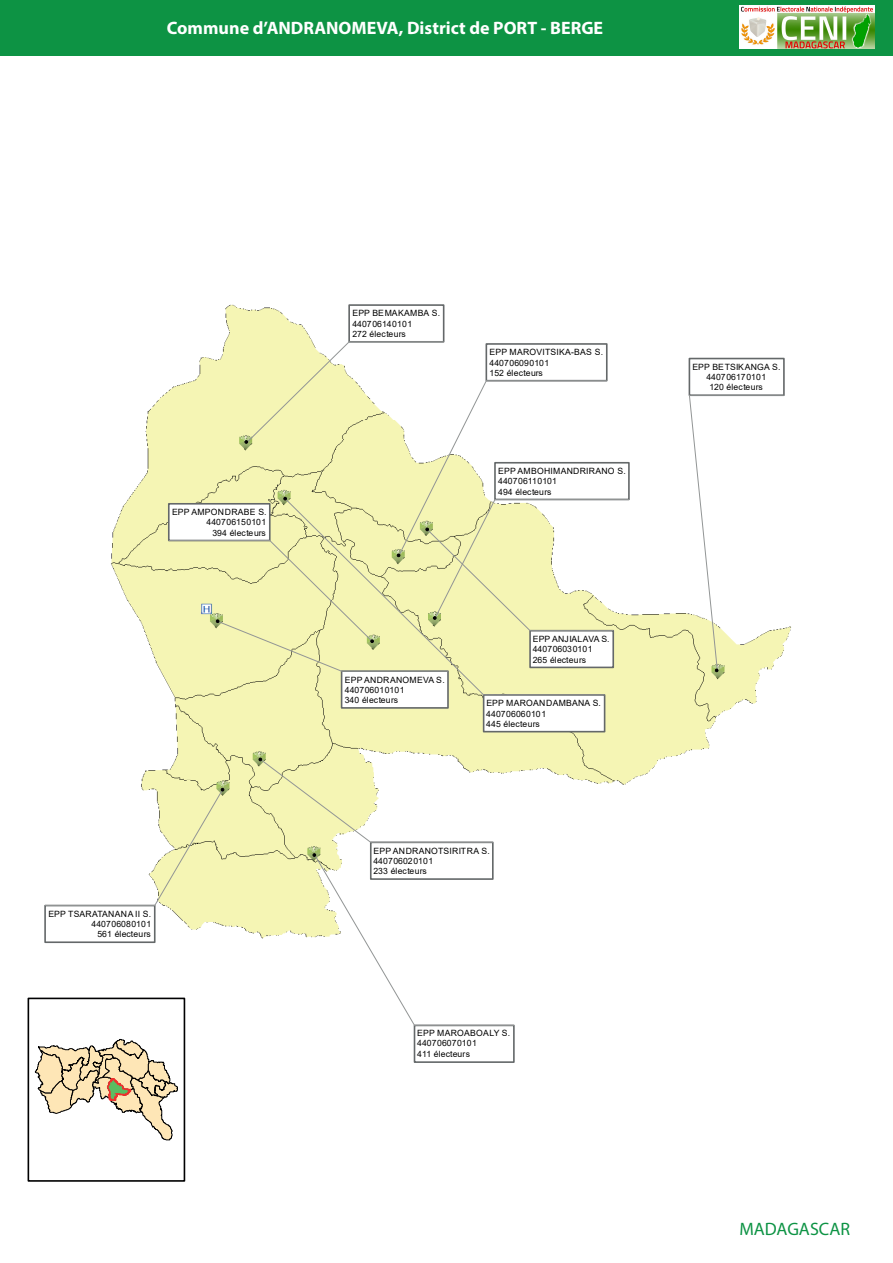
<style>
.page{position:relative;width:893px;height:1263px;background:#fff}
.page>*{position:absolute;margin:0;border:0;box-sizing:border-box;transform-origin:0 0}
.t1{font:700 18px "Myriad Pro";color:#fff}
.t2{font:18px "Myriad Pro";color:#0d9344}
.t3{font:8.7px/10.2px "Arial";letter-spacing:.02em;color:#000001}
</style>
<div class="page">
<div style="left:0;top:0;width:893px;height:56px;background:#0d9344"></div>
<img style="left:740px;top:6px;width:134px;height:43px">
<img style="left:27px;top:304px;width:764px;height:878px">
<div style="left:341px;top:670px;width:108px;height:39px;background:#fff;border:2px solid #646869"></div>
<div style="left:483px;top:694px;width:122px;height:38px;background:#fff;border:2px solid #646869"></div>
<svg style="left:284px;top:672px;width:321px;height:23px"></svg>
<div style="left:348px;top:304px;width:96px;height:39px;background:#fff;border:2px solid #646869"></div>
<svg style="left:168px;top:341px;width:461px;height:331px"></svg>
<div style="left:689px;top:358px;width:96px;height:38px;background:#fff;border:2px solid #646869"></div>
<svg style="left:689px;top:395px;width:95px;height:277px"></svg>
<div style="left:414px;top:1024px;width:101px;height:39px;background:#fff;border:2px solid #646869"></div>
<svg style="left:313px;top:853px;width:201px;height:173px"></svg>
<div style="left:44px;top:905px;width:112px;height:38px;background:#fff;border:2px solid #646869"></div>
<svg style="left:45px;top:788px;width:179px;height:118px"></svg>
<div style="left:370px;top:841px;width:124px;height:39px;background:#fff;border:2px solid #646869"></div>
<svg style="left:259px;top:758px;width:234px;height:85px"></svg>
<svg style="left:35px;top:1039px;width:143px;height:101px"></svg>
<div style="left:28px;top:997px;width:157px;height:185px;border:2px solid #000001"></div>
<h1 class="t1" style="left:167px;top:16px;width:438px">Commune d’ANDRANOMEVA, District de PORT - BERGE</h1>
<p class="t3" style="left:172px;top:507px;width:96px;text-align:right">EPP AMPONDRABE S.<br>440706150101<br>394 électeurs</p>
<p class="t3" style="left:48px;top:909px;width:105px;text-align:right">EPP TSARATANANA II S.<br>440706080101<br>561 électeurs</p>
<p class="t3" style="left:352px;top:308px;width:89px">EPP BEMAKAMBA S.<br>440706140101<br>272 électeurs</p>
<p class="t3" style="left:489px;top:347px;width:115px">EPP MAROVITSIKA-BAS S.<br>440706090101<br>152 électeurs</p>
<p class="t3" style="left:498px;top:466px;width:129px">EPP AMBOHIMANDRIRANO S.<br>440706110101<br>494 électeurs</p>
<p class="t3" style="left:345px;top:674px;width:102px">EPP ANDRANOMEVA S.<br>440706010101<br>340 électeurs</p>
<p class="t3" style="left:533px;top:634px;width:78px">EPP ANJIALAVA S.<br>440706030101<br>265 électeurs</p>
<p class="t3" style="left:486px;top:698px;width:116px">EPP MAROANDAMBANA S.<br>440706060101<br>445 électeurs</p>
<p class="t3" style="left:373px;top:845px;width:118px">EPP ANDRANOTSIRITRA S.<br>440706020101<br>233 électeurs</p>
<p class="t3" style="left:417px;top:1028px;width:95px">EPP MAROABOALY S.<br>440706070101<br>411 électeurs</p>
<p class="t3" style="left:692px;top:362px;width:90px;text-align:center">EPP BETSIKANGA S.<br>440706170101<br>120 électeurs</p>
<h1 class="t2" style="left:739px;top:1218px;width:112px">MADAGASCAR</h1>
</div>
